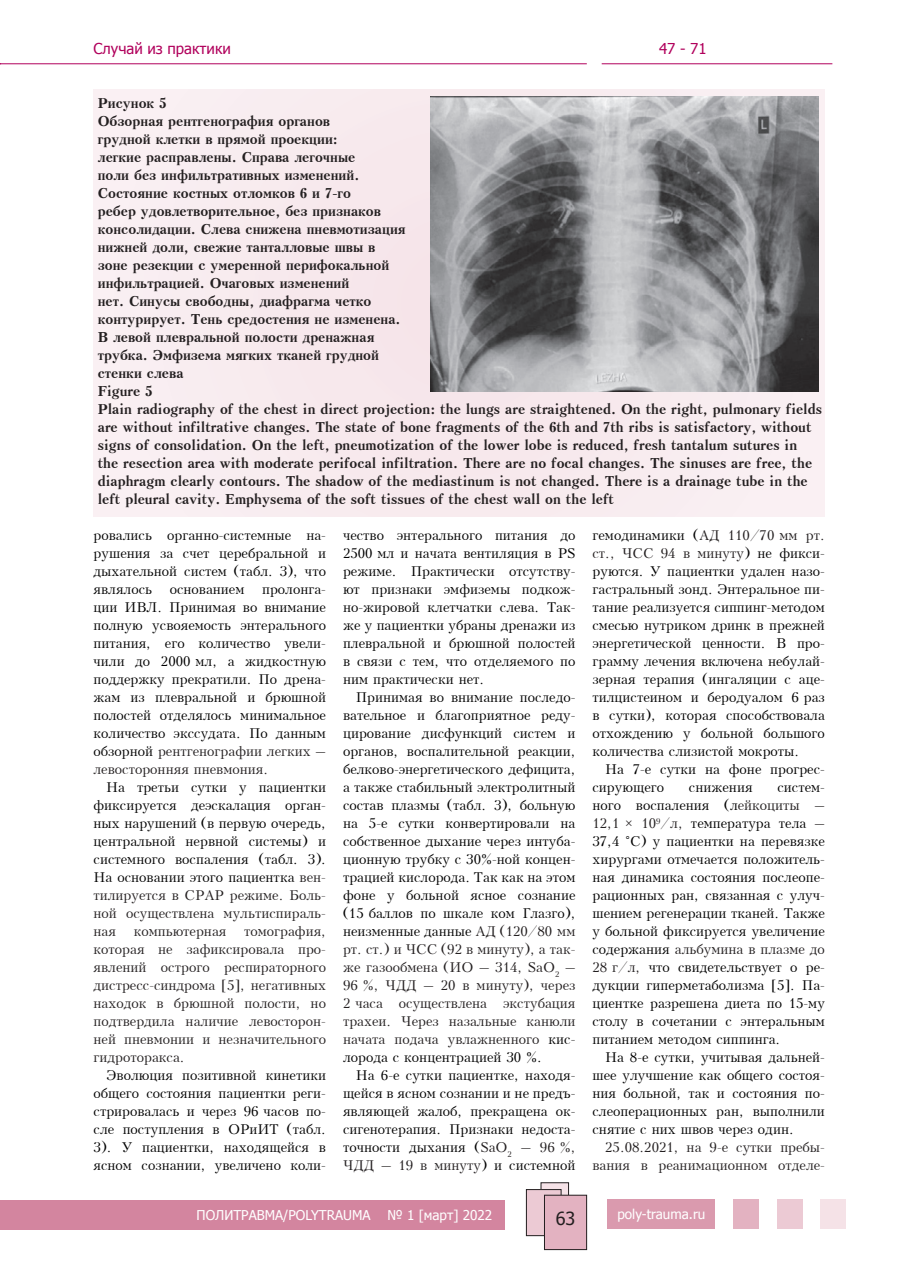
<style>
.page{position:relative;width:910px;height:1280px;background:#fff}
.page>*{position:absolute;margin:0;border:0;box-sizing:border-box;transform-origin:0 0}
.t1{font:18px "Tahoma";color:#231f20}
.t2{font:15px "Tahoma";color:#b1015c}
.t3{font:13.5px/18px "Kudrashov Plain";color:#000001;text-align:justify}
.t4{font:700 13.5px/18px "Kudrashov";color:#231f20}
.t5{font:13.5px/18px "Kudrashov Plain";color:#231f20;text-align:justify}
.t6{font:13.5px "Tahoma";color:#fff}
.s1{color:#231f20}
</style>
<div class="page">
<div style="left:607px;top:1198px;width:107px;height:30px;background:#da9aae"></div>
<div style="left:733px;top:1198px;width:26px;height:30px;background:#e3b2c1"></div>
<div style="left:777px;top:1198px;width:26px;height:30px;background:#eccad4"></div>
<div style="left:821px;top:1198px;width:25px;height:30px;background:#f5e2e7"></div>
<div style="left:0;top:1200px;width:505px;height:29px;background:#d3859f"></div>
<div style="left:541px;top:1183px;width:28px;height:36px;background:#f5e2e7"></div>
<div style="left:541px;top:1182px;width:28px;height:37px;border:1px solid #231f20"></div>
<div style="left:526px;top:1189px;width:35px;height:47px;background:#eccad4"></div>
<div style="left:526px;top:1189px;width:35px;height:47px;border:1px solid #231f20"></div>
<div style="left:544px;top:1195px;width:43px;height:54px;background:#e3b2c1"></div>
<div style="left:544px;top:1195px;width:43px;height:55px;border:1px solid #231f20"></div>
<hr style="left:0;top:63px;width:587px;height:1px;background:#b1015c">
<hr style="left:602px;top:63px;width:230px;height:1px;background:#b1015c">
<div style="left:94px;top:89px;width:731px;height:428px;background:#f8ecef"></div>
<img style="left:431px;top:97px;width:387px;height:295px">
<p class="t2" style="left:94px;top:38px;width:139px">Случай из практики</p>
<p class="t2" style="left:659px;top:38px;width:49px">47 - 71</p>
<p class="t4" style="left:98px;top:94px;width:726px">Рисунок 5<br>Обзорная рентгенография органов<br>грудной клетки в прямой проекции:<br>легкие расправлены. Справа легочные<br>поли без инфильтративных изменений.<br>Состояние костных отломков 6 и 7-го<br>ребер удовлетворительное, без признаков<br>консолидации. Слева снижена пневмотизация<br>нижней доли, свежие танталловые швы в<br>зоне резекции с умеренной перифокальной<br>инфильтрацией. Очаговых изменений<br>нет. Синусы свободны, диафрагма четко<br>контурирует. Тень средостения не изменена.<br>В левой плевральной полости дренажная<br>трубка. Эмфизема мягких тканей грудной<br>стенки слева<br>Figure 5<br>Plain radiography of the chest in direct projection: the lungs are straightened. On the right, pulmonary fields are without infiltrative changes. The state of bone fragments of the 6th and 7th ribs is satisfactory, without signs of consolidation. On the left, pneumotization of the lower lobe is reduced, fresh tantalum sutures in<br>the resection area with moderate perifocal infiltration. There are no focal changes. The sinuses are free, the diaphragm clearly contours. The shadow of the mediastinum is not changed. There is a drainage tube in the left pleural cavity. Emphysema of the soft tissues of the chest wall on the left</p>
<p class="t3" style="left:94px;top:526px;width:234px">ровались органно-системные на&shy;рушения за счет церебральной и дыхательной систем (табл. 3), что являлось</p>
<p class="t3" style="left:170px;top:580px;width:76px">основанием</p>
<p class="t3" style="left:94px;top:580px;width:234px;text-indent:169px">пролонга&shy;ции ИВЛ. Принимая во внимание полную усвояемость энтерального питания, его количество увели&shy;чили до 2000 мл, а жидкостную поддержку прекратили. По дрена&shy;жам из плевральной и брюшной полостей отделялось минимальное количество экссудата. По данным обзорной <span class="s1">рентгенографии легких – левосторонняя пневмония.</span></p>
<p class="t3" style="left:94px;top:778px;width:234px;text-indent:13px">На третьи сутки у пациентки фиксируется деэскалация орган&shy;ных нарушений (в первую очередь, центральной нервной системы) и системного воспаления (табл. 3).<br>На основании этого пациентка <span class="s1">вен&shy;тилируется в CPAP режиме. Боль&shy;ной осуществлена мультиспираль&shy;ная</span></p>
<p class="t5" style="left:94px;top:922px;width:234px;text-indent:151px">томография, которая не зафиксировала про&shy;явлений острого респираторного дистресс-синдрома [5], негативных находок в брюшной полости, но подтвердила наличие левосторон&shy;ней пневмонии и незначительного гидроторакса.</p>
<p class="t3" style="left:94px;top:1066px;width:234px;text-indent:13px">Эволюция позитивной кинетики общего состояния пациентки реги&shy;стрировалась и через 96 часов по&shy;сле поступления в ОРиИТ (табл.<br>3). У пациентки, находящейся в ясном сознании, увеличено коли-</p>
<p class="t5" style="left:134px;top:922px;width:94px">компьютерная</p>
<p class="t3" style="left:343px;top:526px;width:234px">чество энтерального питания до 2500 мл и начата вентиляция в PS режиме. Практически отсутству&shy;ют признаки эмфиземы подкож&shy;но-жировой клетчатки слева. Так&shy;же у пациентки убраны дренажи из плевральной и брюшной полостей в связи с тем, что отделяемого по ним практически нет.</p>
<p class="t3" style="left:343px;top:688px;width:234px;text-indent:13px">Принимая во внимание последо&shy;вательное и благоприятное реду&shy;цирование дисфункций систем и органов, воспалительной реакции, белково-энергетического дефицита, а также стабильный электролитный состав плазмы (табл. 3), больную на 5-е сутки конвертировали на собственное дыхание через интуба&shy;ционную трубку с 30%-ной концен&shy;трацией кислорода. Так как на этом фоне у больной ясное сознание (15 баллов по шкале ком Глазго), неизменные данные <span class="s1">АД (120/80 мм рт. ст.) и ЧСС (92 в минуту), а так&shy;же газообмена (ИО – 314, SaO</span><sub>2</sub> <span class="s1">– 96 %, ЧДД – 20 в минуту), через 2 часа осуществлена экстубация трахеи. Через назальные канюли начата подача увлажненного</span> кис&shy;лорода с концентрацией 30 %.</p>
<p class="t3" style="left:343px;top:1066px;width:234px;text-indent:13px">На 6-е сутки пациентке, находя&shy;щейся в ясном сознании и не предъ&shy;являющей жалоб, прекращена ок&shy;сигенотерапия. Признаки недоста&shy;точности дыхания (<span class="s1">SaO</span><sub>2</sub> <span class="s1">– 96 %, ЧДД – 19 в минуту</span>) и системной</p>
<p class="t3" style="left:592px;top:526px;width:234px">гемодинамики (<span class="s1">АД 110/70 мм рт. ст., ЧСС 94 в минуту</span>) не фикси&shy;руются. У пациентки удален назо&shy;гастральный зонд. Энтеральное пи&shy;тание реализуется сиппинг-методом смесью нутриком дринк в прежней энергетической ценности. В про&shy;грамму лечения включена небулай&shy;зерная терапия (ингаляции с аце&shy;тилцистеином и беродуалом 6 раз в сутки), которая способствовала отхождению у больной большого количества слизистой мокроты.</p>
<p class="t3" style="left:592px;top:760px;width:234px;text-indent:13px">На 7-е сутки на фоне прогрес&shy;сирующего</p>
<p class="t3" style="left:592px;top:778px;width:234px;text-indent:185px">систем&shy;ного воспаления (л<span class="s1">ейкоциты – 12,1 ½ 10</span><sup>9</sup><span class="s1">/л,</span> температура тела <span class="s1">– </span>37,4 °С) у пациентки на перевязке хирургами отмечается положитель&shy;ная динамика состояния послеопе&shy;рационных ран, связанная с улуч&shy;шением регенерации тканей. Также у больной фиксируется увеличение содержания <span class="s1">альбумина в плазме до 28 г/л,</span> что свидетельствует о ре&shy;дукции гиперметаболизма [5]. Па&shy;циентке разрешена диета по 15-му столу в сочетании с энтеральным питанием методом сиппинга.</p>
<p class="t3" style="left:592px;top:1048px;width:234px;text-indent:13px">На 8-е сутки, учитывая дальней&shy;шее улучшение как общего состоя&shy;ния больной, так и состояния по&shy;слеоперационных ран, выполнили снятие с них швов через один.</p>
<p class="t5" style="left:592px;top:1138px;width:234px;text-align:right">25.08.2021, на 9-е сутки пребы&shy;вания в реанимационном отделе-</p>
<p class="t3" style="left:689px;top:778px;width:65px">снижения</p>
<p class="t6" style="left:197px;top:1206px;width:176px">ПОЛИТРАВМА/POLYTRAUMA</p>
<p class="t6" style="left:387px;top:1206px;width:106px">№ 1 [март] 2022</p>
<h1 class="t1" style="left:556px;top:1206px;width:21px">63</h1>
<p class="t6" style="left:617px;top:1205px;width:89px">poly-trauma.ru</p>
</div>
